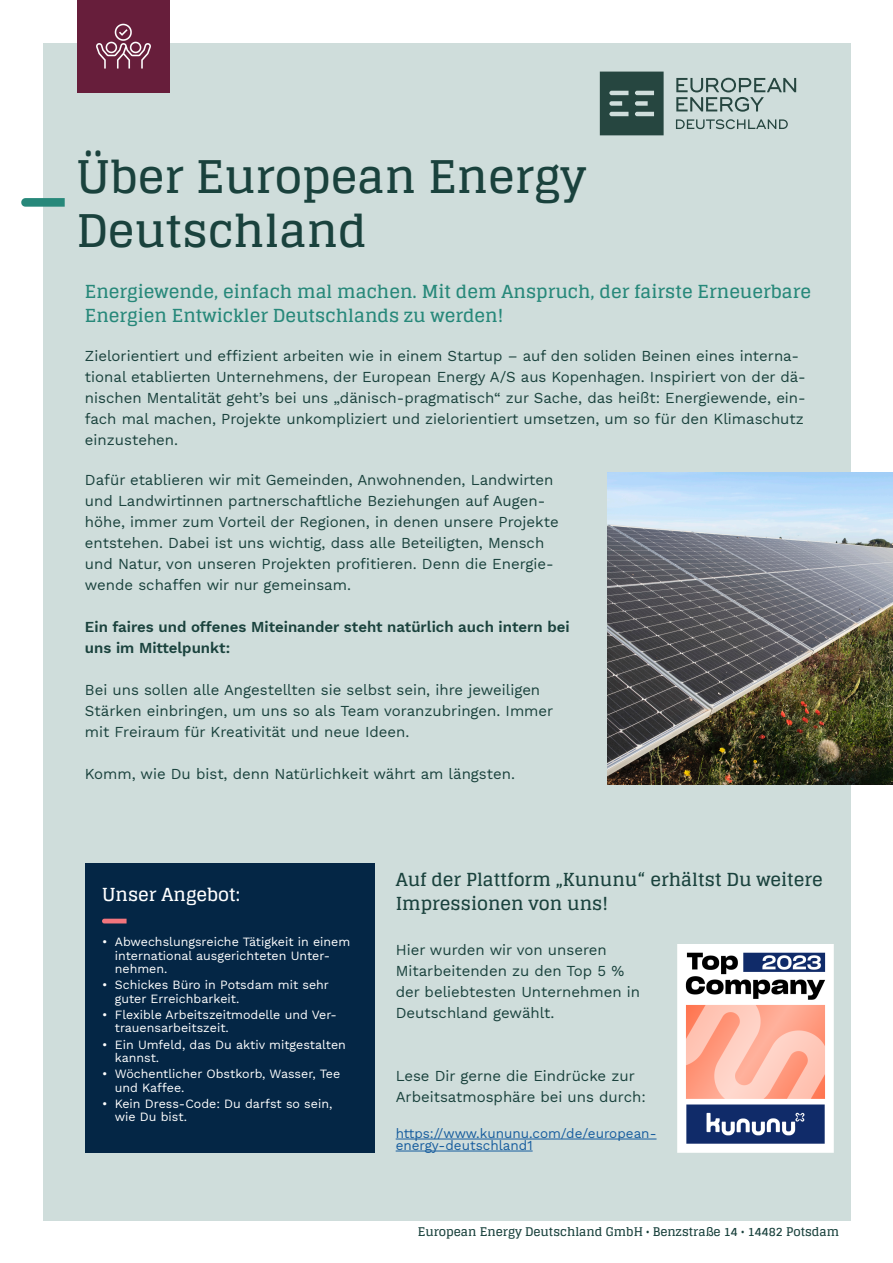
<style>
.page{position:relative;width:893px;height:1263px;background:#fff}
.page>*{position:absolute;margin:0;border:0;box-sizing:border-box;transform-origin:0 0}
.t1{font:700 45px "Glegoo";color:#1a423d}
.t2{font:700 18px/24px "Glegoo";color:#27887a}
.t3{font:700 18px/24px "Glegoo";color:#1a423d}
.t4{font:700 18px "Glegoo";color:#fff}
.t5{font:15px/21px "Work Sans";color:#1a423d}
.t6{font:600 15px/21px "Work Sans";color:#1a423d}
.t7{font:13.5px/12px "Work Sans";color:#175d9e}
.t8{font:12.45px/13.5px "Work Sans";color:#fff}
.t9{font:700 12px "Glegoo";color:#1a423d}
</style>
<div class="page">
<div style="left:43px;top:43px;width:807px;height:1177px;background:#cfdddb"></div>
<svg style="left:600px;top:72px;width:64px;height:63px;background:#395751"></svg>
<svg style="left:676px;top:78px;width:120px;height:34px"></svg>
<svg style="left:676px;top:119px;width:112px;height:10px"></svg>
<svg style="left:21px;top:198px;width:44px;height:9px"></svg>
<div style="left:85px;top:863px;width:289px;height:289px;background:#042645"></div>
<svg style="left:102px;top:919px;width:25px;height:4px"></svg>
<img style="left:677px;top:945px;width:156px;height:208px">
<hr style="left:396px;top:1139px;width:260px;height:1px;background:#175d9e">
<hr style="left:396px;top:1151px;width:137px;height:1px;background:#175d9e">
<div style="left:78px;top:0;width:92px;height:92px;background:#671e3b"></div>
<img style="left:96px;top:23px;width:55px;height:46px">
<img style="left:607px;top:472px;width:286px;height:312px">
<p class="t1" style="left:77px;top:151px;width:511px">Über European Energy</p>
<p class="t1" style="left:77px;top:205px;width:292px">Deutschland</p>
<p class="t2" style="left:85px;top:280px;width:728px">Energiewende, einfach mal machen. Mit dem Anspruch, der fairste Erneuerbare<br>Energien Entwickler Deutschlands zu werden!</p>
<p class="t5" style="left:85px;top:345px;width:722px">Zielorientiert und effizient arbeiten wie in einem Startup – auf den soliden Beinen eines interna&shy;tional etablierten Unternehmens, der European Energy A/S aus Kopenhagen. Inspiriert von der dä&shy;nischen Mentalität geht’s bei uns „dänisch-pragmatisch“ zur Sache, das heißt: Energiewende, ein&shy;fach mal machen, Projekte unkompliziert und zielorientiert umsetzen, um so für den Klimaschutz einzustehen.</p>
<p class="t5" style="left:85px;top:469px;width:475px">Dafür etablieren wir mit Gemeinden, Anwohnenden, Landwirten und Landwirtinnen partnerschaftliche Beziehungen auf Augen&shy;höhe, immer zum Vorteil der Regionen, in denen unsere Projekte entstehen. Dabei ist uns wichtig, dass alle Beteiligten, Mensch und Natur, von unseren Projekten profitieren. Denn die Energie&shy;wende schaffen wir nur gemeinsam.</p>
<p class="t6" style="left:85px;top:616px;width:486px">Ein faires und offenes Miteinander steht natürlich auch intern bei uns im Mittelpunkt:</p>
<p class="t5" style="left:85px;top:679px;width:470px">Bei uns sollen alle Angestellten sie selbst sein, ihre jeweiligen<br>Stärken einbringen, um uns so als Team voranzubringen. Immer mit Freiraum für Kreativität und neue Ideen.</p>
<p class="t5" style="left:85px;top:763px;width:432px">Komm, wie Du bist, denn Natürlichkeit währt am längsten.</p>
<p class="t4" style="left:102px;top:884px;width:140px">Unser Angebot:</p>
<p class="t8" style="left:115px;top:935px;width:237px;text-indent:-13px">• Abwechslungsreiche Tätigkeit in einem international ausgerichteten Unter&shy;nehmen.</p>
<p class="t8" style="left:115px;top:978px;width:216px;text-indent:-13px">• Schickes Büro in Potsdam mit sehr guter Erreichbarkeit.</p>
<p class="t8" style="left:115px;top:1007px;width:224px;text-indent:-13px">• Flexible Arbeitszeitmodelle und Ver&shy;trauensarbeitszeit.</p>
<p class="t8" style="left:115px;top:1037px;width:233px;text-indent:-13px">• Ein Umfeld, das Du aktiv mitgestalten kannst.</p>
<p class="t8" style="left:115px;top:1066px;width:227px;text-indent:-13px">• Wöchentlicher Obstkorb, Wasser, Tee und Kaffee.</p>
<p class="t8" style="left:115px;top:1096px;width:219px;text-indent:-13px">• Kein Dress-Code: Du darfst so sein, wie Du bist.</p>
<p class="t3" style="left:396px;top:868px;width:429px">Auf der Plattform „Kununu“ erhältst Du weitere<br>Impressionen von uns!</p>
<p class="t5" style="left:396px;top:938px;width:246px">Hier wurden wir von unseren<br>Mitarbeitenden zu den Top 5 % der beliebtesten Unternehmen in<br>Deutschland gewählt.</p>
<p class="t5" style="left:396px;top:1064px;width:252px">Lese Dir gerne die Eindrücke zur<br>Arbeitsatmosphäre bei uns durch:</p>
<p class="t7" style="left:396px;top:1126px;width:262px">https://www.kununu.com/de/european&shy;energy-deutschland1</p>
<p class="t9" style="left:418px;top:1224px;width:423px">European Energy Deutschland GmbH • Benzstraße 14 • 14482 Potsdam</p>
</div>
